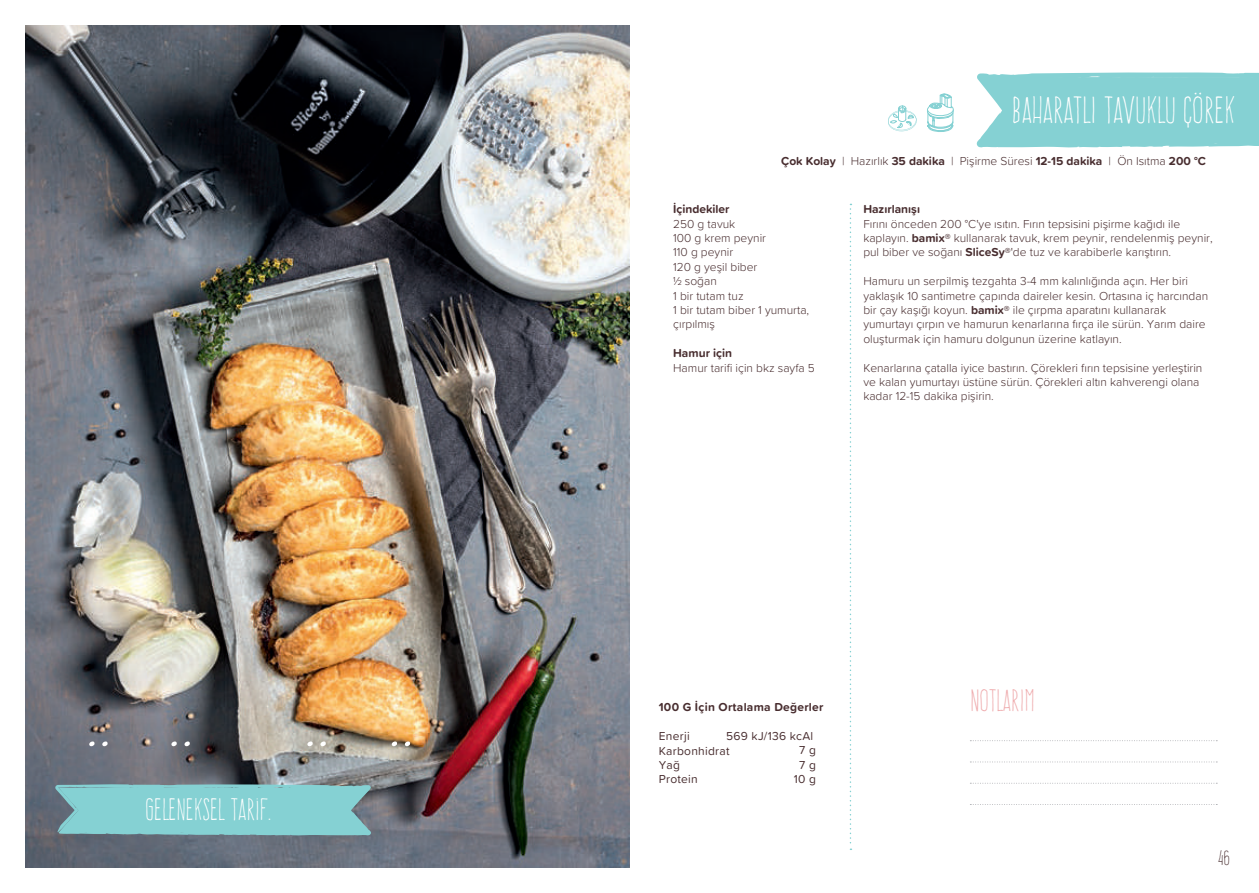
<style>
.page{position:relative;width:1259px;height:893px;background:#fff}
.page>*{position:absolute;margin:0;border:0;box-sizing:border-box;transform-origin:0 0}
.t1{font:97.5px "Lauren";color:#fff}
.t2{font:33px "Frente H1";color:#fff}
.t3{font:27px "Frente H1";color:#fff}
.t4{font:27px "Frente H1";color:#efacae}
.t5{font:18px "Frente H1";color:#482d2f}
.t6{font:300 12px/14.4px "Proxima Soft";color:#482d2f}
.t7{font:700 12px "Proxima Soft";color:#482d2f}
.t8{font:12px/14.4px "Proxima Soft";letter-spacing:.02em;color:#482d2f}
.t9{font:700 12px "Proxima Soft";letter-spacing:.02em;color:#482d2f}
.s1{font-weight:300}
.s2{font-weight:700}
</style>
<div class="page">
<img style="left:26px;top:26px;width:603px;height:841px">
<svg style="left:54px;top:784px;width:317px;height:52px;background:#82c7c9"></svg>
<svg style="left:976px;top:72px;width:283px;height:76px;background:#8dd4d6"></svg>
<svg style="left:888px;top:105px;width:29px;height:26px"></svg>
<svg style="left:927px;top:93px;width:27px;height:39px"></svg>
<svg style="left:970px;top:740px;width:247px;height:1px"></svg>
<svg style="left:970px;top:762px;width:247px;height:1px"></svg>
<svg style="left:970px;top:783px;width:247px;height:1px"></svg>
<svg style="left:970px;top:804px;width:247px;height:1px"></svg>
<svg style="left:849px;top:204px;width:2px;height:646px"></svg>
<h1 class="t1" style="left:98px;top:668px;width:330px">.. .. .. ..</h1>
<h3 class="t3" style="left:145px;top:794px;width:128px">GELENEKSEL TARIF.</h3>
<h2 class="t2" style="left:1012px;top:92px;width:224px">BAHARATLI TAVUKLU ÇÖREK</h2>
<p class="t7" style="left:781px;top:152px;width:426px">Çok Kolay <span class="s1">| Hazırlık</span> 35 dakika <span class="s1">| Pişirme Süresi</span> 12-15 dakika <span class="s1">| Ön Isıtma</span> 200 °C</p>
<p class="t7" style="left:673px;top:200px;width:58px">İçindekiler</p>
<p class="t6" style="left:673px;top:216px;width:138px">250 g tavuk<br>100 g krem peynir<br>110 g peynir<br>120 g yeşil biber<br>½ soğan<br>1 bir tutam tuz<br>1 bir tutam biber 1 yumurta, çırpılmış</p>
<p class="t7" style="left:673px;top:344px;width:60px">Hamur için</p>
<p class="t6" style="left:673px;top:360px;width:143px">Hamur tarifi için bkz sayfa 5</p>
<p class="t7" style="left:863px;top:200px;width:58px">Hazırlanışı</p>
<p class="t6" style="left:863px;top:216px;width:351px">Fırını önceden 200 °C'ye ısıtın. Fırın tepsisini pişirme kağıdı ile kaplayın. <span class="s2">bamix®</span> kullanarak tavuk, krem peynir, rendelenmiş peynir, pul biber ve soğanı <span class="s2">SliceSy®</span>'de tuz ve karabiberle karıştırın.</p>
<p class="t6" style="left:863px;top:273px;width:346px">Hamuru un serpilmiş tezgahta 3-4 mm kalınlığında açın. Her biri yaklaşık 10 santimetre çapında daireler kesin. Ortasına iç harcından bir çay kaşığı koyun. <span class="s2">bamix®</span> ile çırpma aparatını kullanarak yumurtayı çırpın ve hamurun kenarlarına fırça ile sürün. Yarım daire oluşturmak için hamuru dolgunun üzerine katlayın.</p>
<p class="t6" style="left:863px;top:360px;width:341px">Kenarlarına çatalla iyice bastırın. Çörekleri fırın tepsisine yerleştirin ve kalan yumurtayı üstüne sürün. Çörekleri altın kahverengi olana kadar 12-15 dakika pişirin.</p>
<p class="t9" style="left:659px;top:698px;width:166px">100 G İçin Ortalama Değerler</p>
<p class="t8" style="left:659px;top:728px;width:72px">Enerji<br>Karbonhidrat<br>Yağ<br>Protein</p>
<p class="t8" style="left:726px;top:728px;width:91px;text-align:right">569 kJ/136 kcAl<br>7 g<br>7 g<br>10 g</p>
<h3 class="t4" style="left:970px;top:685px;width:66px">NOTLARIM</h3>
<h3 class="t5" style="left:1217px;top:848px;width:13px">46</h3>
</div>
